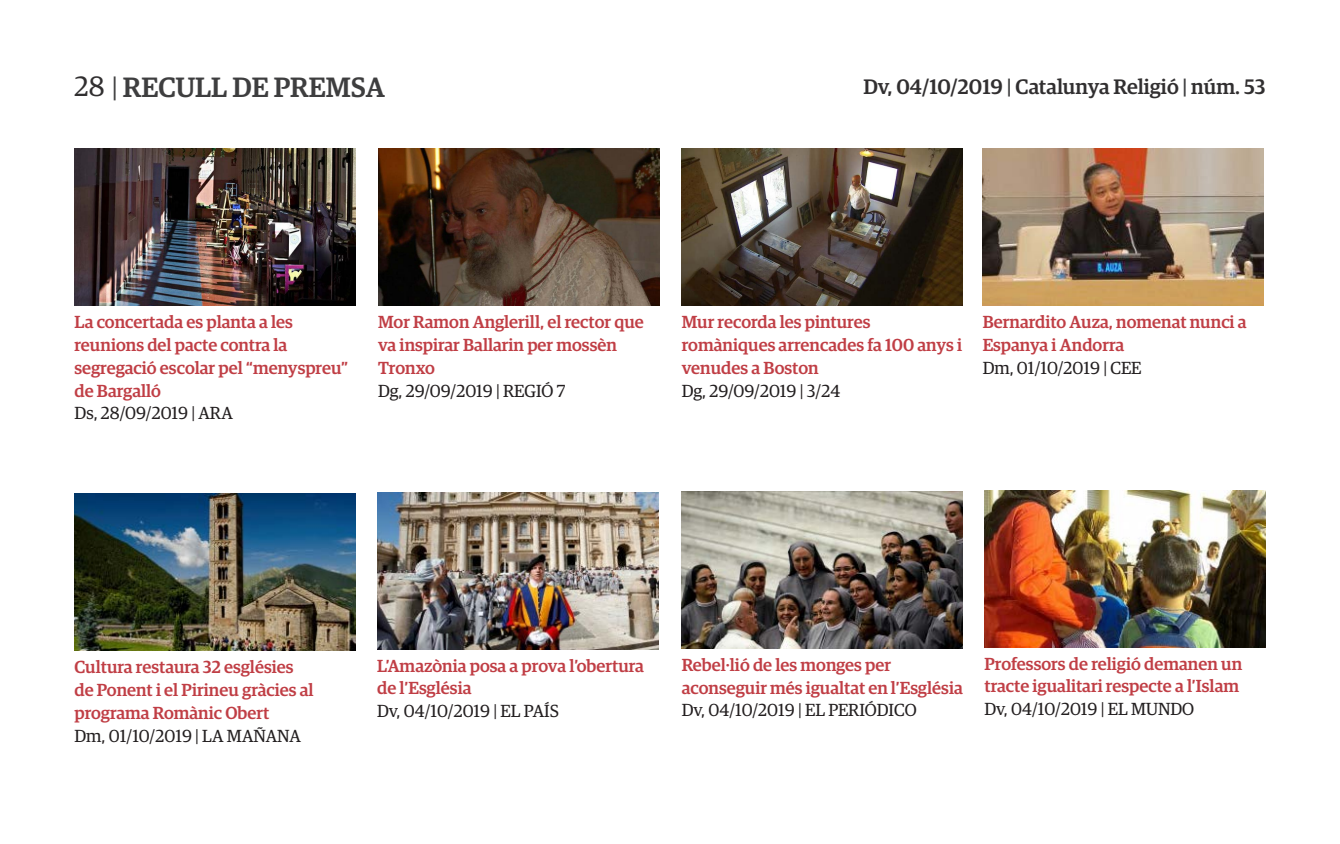
<style>
.page{position:relative;width:1340px;height:844px;background:#fff}
.page>*{position:absolute;margin:0;border:0;box-sizing:border-box;transform-origin:0 0}
.t1{font:500 28px "Guardian Egyp";color:#3e3e3f}
.t2{font:500 21px "Guardian Egyp";color:#312f30}
.Sin_espaciado{font:500 17.5px/22.8px "Guardian Egyp";color:#c03e45}
.Sin_espaciado-2{font:17.5px "Guardian Egyp";color:#231f20}
.s1{font-weight:400;color:#312f30}
.s2{font-weight:400}
.s3{color:#3e3e3f}
</style>
<div class="page">
<img style="left:74px;top:149px;width:281px;height:157px">
<img style="left:74px;top:494px;width:281px;height:156px">
<img style="left:378px;top:149px;width:281px;height:157px">
<img style="left:982px;top:149px;width:281px;height:157px">
<img style="left:682px;top:149px;width:280px;height:157px">
<img style="left:681px;top:491px;width:281px;height:157px">
<img style="left:377px;top:492px;width:281px;height:157px">
<img style="left:984px;top:490px;width:281px;height:157px">
<h1 class="t1" style="left:74px;top:67px;width:312px"><span class="s1">28</span> <span class="s2">|</span> RECULL DE PREMSA</h1>
<p class="t2" style="left:863px;top:71px;width:403px">Dv, 04/10/2019 <span class="s3">|</span> Catalunya Religió <span class="s3">|</span> núm. 53</p>
<p class="Sin_espaciado" style="left:74px;top:309px;width:275px">La concertada es planta a les reunions del pacte contra la segregació escolar pel “menyspreu” de Bargalló</p>
<p class="Sin_espaciado-2" style="left:74px;top:401px;width:160px">Ds, 28/09/2019 | ARA</p>
<p class="Sin_espaciado" style="left:378px;top:309px;width:267px">Mor Ramon Anglerill, el rector que va inspirar Ballarin per mossèn<br>Tronxo</p>
<p class="Sin_espaciado-2" style="left:378px;top:378px;width:189px">Dg, 29/09/2019 | REGIÓ 7</p>
<p class="Sin_espaciado" style="left:681px;top:309px;width:282px">Mur recorda les pintures romàniques arrencades fa 100 anys i venudes a Boston</p>
<p class="Sin_espaciado-2" style="left:681px;top:378px;width:160px">Dg, 29/09/2019 | 3/24</p>
<p class="Sin_espaciado" style="left:982px;top:309px;width:265px">Bernardito Auza, nomenat nunci a<br>Espanya i Andorra</p>
<p class="Sin_espaciado-2" style="left:982px;top:355px;width:160px">Dm, 01/10/2019 | CEE</p>
<p class="Sin_espaciado" style="left:74px;top:654px;width:241px">Cultura restaura 32 esglésies de Ponent i el Pirineu gràcies al programa Romànic Obert</p>
<p class="Sin_espaciado-2" style="left:74px;top:723px;width:228px">Dm, 01/10/2019 | LA MAÑANA</p>
<p class="Sin_espaciado" style="left:377px;top:652px;width:268px">L’Amazònia posa a prova l’obertura de l’Església</p>
<p class="Sin_espaciado-2" style="left:377px;top:699px;width:183px">Dv, 04/10/2019 | EL PAÍS</p>
<p class="Sin_espaciado" style="left:681px;top:651px;width:282px">Rebel·lió de les monges per aconseguir més igualtat en l’Església</p>
<p class="Sin_espaciado-2" style="left:681px;top:698px;width:236px">Dv, 04/10/2019 | EL PERIÓDICO</p>
<p class="Sin_espaciado" style="left:984px;top:650px;width:259px">Professors de religió demanen un tracte igualitari respecte a l’Islam</p>
<p class="Sin_espaciado-2" style="left:984px;top:696px;width:211px">Dv, 04/10/2019 | EL MUNDO</p>
</div>
